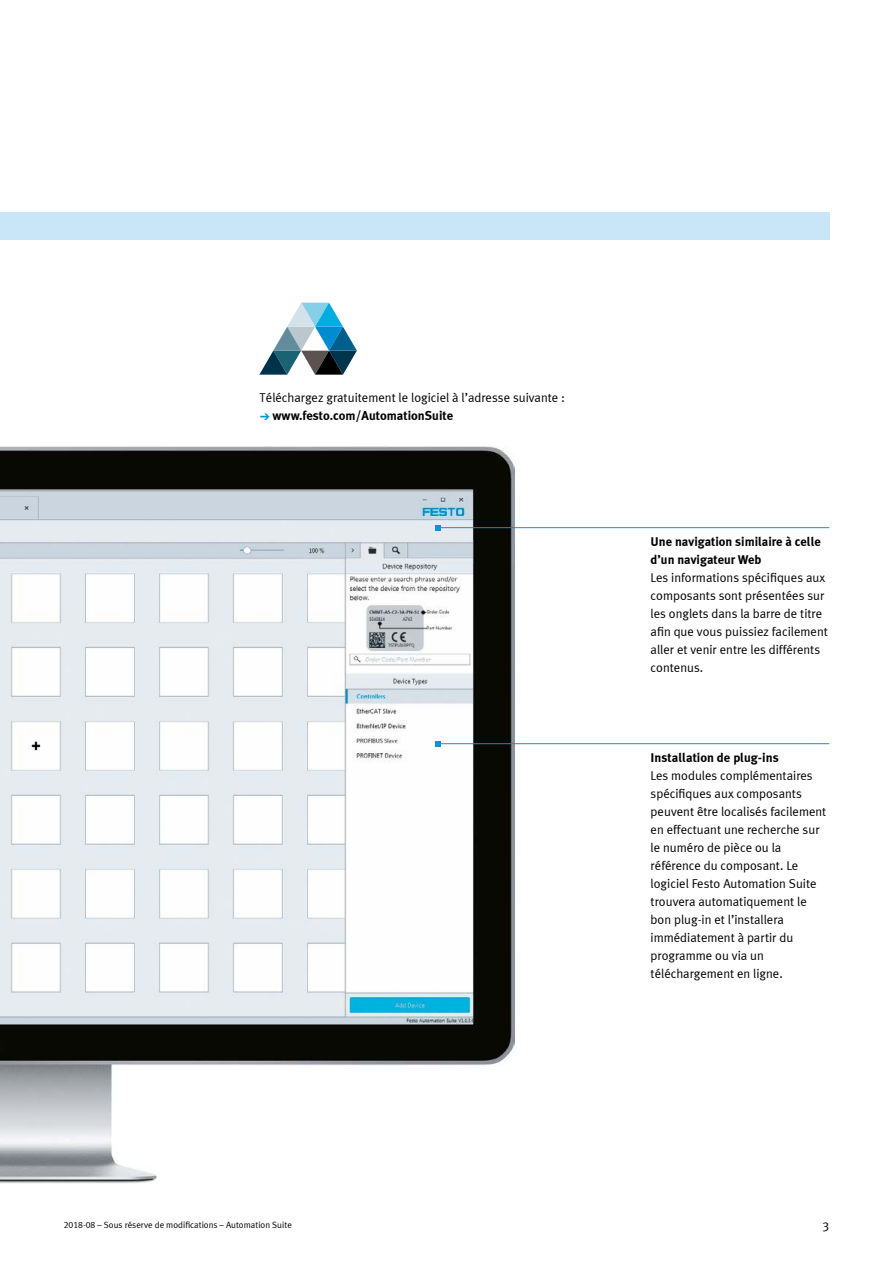
<style>
.page{position:relative;width:893px;height:1263px;background:#fff}
.page>*{position:absolute;margin:0;border:0;box-sizing:border-box;transform-origin:0 0}
.t1{font:12.75px/18px "Meta Plus LF";color:#000}
.t2{font:700 12.75px/18px "Meta Plus LF";color:#000}
.t3{font:9px "Meta Plus LF";color:#000}
.s1{font-family:"Meto Pict 17";color:#0095db}
.s2{font-weight:700}
</style>
<div class="page">
<div style="left:0;top:213px;width:829px;height:27px;background:#c9e6f9"></div>
<img style="left:0;top:447px;width:515px;height:737px">
<svg style="left:436px;top:741px;width:5px;height:5px"></svg>
<hr style="left:439px;top:743px;width:390px;height:1px;background:#0095db">
<hr style="left:438px;top:527px;width:391px;height:1px;background:#0095db">
<svg style="left:436px;top:525px;width:5px;height:5px"></svg>
<svg style="left:259px;top:303px;width:98px;height:72px"></svg>
<p class="t1" style="left:260px;top:388px;width:307px">Téléchargez gratuitement le logiciel à l’adresse suivante : <span class="s1">a</span><span class="s2">www.festo.com/AutomationSuite</span></p>
<p class="t2" style="left:651px;top:532px;width:172px">Une navigation similaire à celle d’un navigateur Web</p>
<p class="t1" style="left:651px;top:568px;width:179px">Les informations spécifiques aux composants sont présentées sur les onglets dans la barre de titre afin que vous puissiez facilement aller et venir entre les différents contenus.</p>
<p class="t2" style="left:651px;top:748px;width:130px">Installation de plug-ins</p>
<p class="t1" style="left:651px;top:766px;width:177px">Les modules complémentaires spécifiques aux composants peuvent être localisés facilement en effectuant une recherche sur le numéro de pièce ou la référence du composant. Le logiciel Festo Automation Suite trouvera automatiquement le bon plug-in et l’installera immédiatement à partir du programme ou via un téléchargement en ligne.</p>
<p class="t3" style="left:64px;top:1219px;width:230px">2018-08 – Sous réserve de modifications – Automation Suite</p>
<p class="t1" style="left:822px;top:1217px;width:8px">3</p>
</div>
